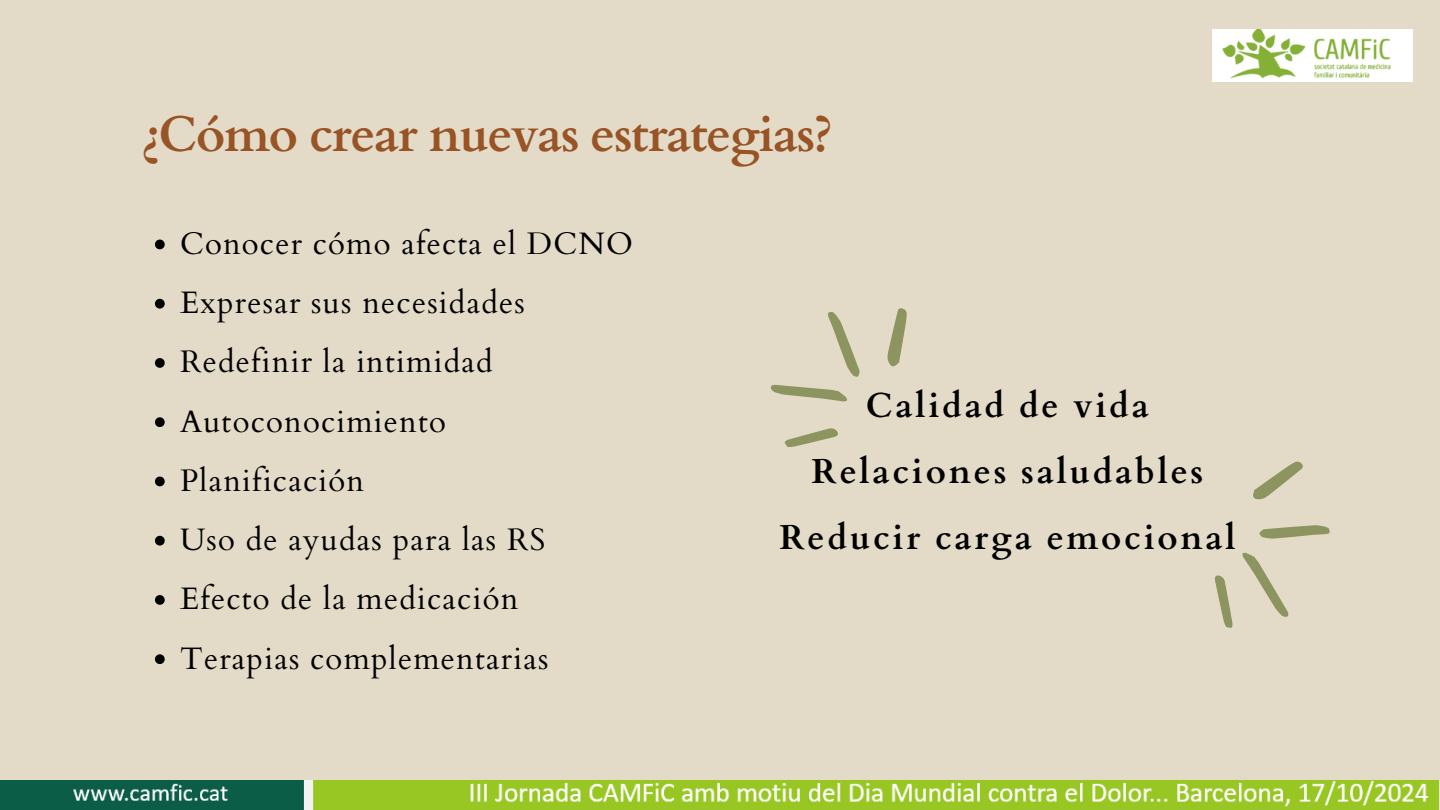
<style>
.page{position:relative;width:1440px;height:810px;background:#e3dbc7}
.page>*{position:absolute;margin:0;border:0;box-sizing:border-box;transform-origin:0 0}
.t1{font:700 50px "Cardo";letter-spacing:-.025em;color:#995426}
.t2{font:700 34.6px/66px "Cardo";letter-spacing:.08em;color:#000;text-align:center}
.t3{font:31.1px "Cardo";letter-spacing:.04em;color:#000}
</style>
<div class="page">
<svg style="left:155px;top:240px;width:10px;height:9px"></svg>
<svg style="left:155px;top:299px;width:10px;height:10px"></svg>
<svg style="left:155px;top:358px;width:10px;height:10px"></svg>
<svg style="left:155px;top:417px;width:10px;height:10px"></svg>
<svg style="left:155px;top:477px;width:10px;height:9px"></svg>
<svg style="left:155px;top:536px;width:10px;height:10px"></svg>
<svg style="left:155px;top:595px;width:10px;height:10px"></svg>
<svg style="left:155px;top:654px;width:10px;height:10px"></svg>
<svg style="left:770px;top:308px;width:137px;height:139px"></svg>
<svg style="left:1215px;top:461px;width:115px;height:167px"></svg>
<img style="left:1213px;top:30px;width:199px;height:51px">
<img style="left:0;top:780px;width:1440px;height:30px">
<p class="t1" style="left:141px;top:101px;width:694px">¿Cómo crear nuevas estrategias?</p>
<h1 class="t3" style="left:180px;top:223px;width:454px">Conocer cómo afecta el DCNO</h1>
<p class="t3" style="left:180px;top:282px;width:346px">Expresar sus necesidades</p>
<p class="t3" style="left:180px;top:342px;width:314px">Redefinir la intimidad</p>
<p class="t3" style="left:180px;top:401px;width:267px">Autoconocimiento</p>
<p class="t3" style="left:180px;top:460px;width:186px">Planificación</p>
<p class="t3" style="left:180px;top:519px;width:367px">Uso de ayudas para las RS</p>
<p class="t3" style="left:180px;top:579px;width:340px">Efecto de la medicación</p>
<p class="t3" style="left:180px;top:638px;width:370px">Terapias complementarias</p>
<p class="t2" style="left:779px;top:373px;width:458px">Calidad de vida<br>Relaciones saludables<br>Reducir carga emocional</p>
</div>
